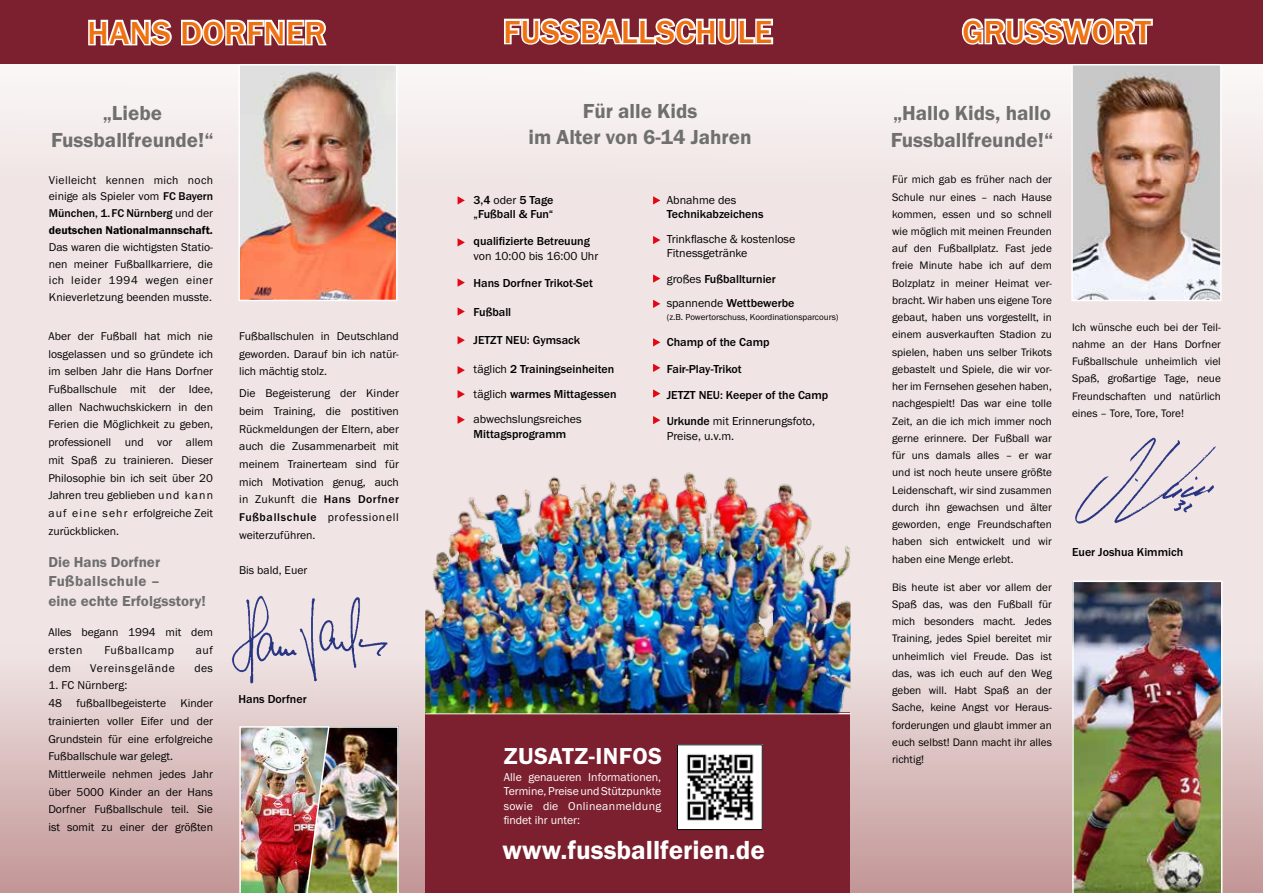
<style>
.page{position:relative;width:1263px;height:893px;background:#f0e4e4}
.page>*{position:absolute;margin:0;border:0;box-sizing:border-box;transform-origin:0 0}
.t1{font:500 33px "Franklin Gothic URW";letter-spacing:.02em;color:#ee7212}
.t2{font:27.15px "Franklin Gothic URW Dem";color:#fff}
.t3{font:24px "Franklin Gothic URW Dem";letter-spacing:.02em;color:#fff}
.t4{font:21px/27.6px "Franklin Gothic URW Dem";color:#706f6f;text-align:center}
.t5{font:15px/19.5px "Franklin Gothic URW Dem";letter-spacing:.005em;color:#706f6f}
.t6{font:500 12px/26.2px "Franklin Gothic URW";color:#000}
.t7{font:12px/14.4px "Franklin Gothic URW Boo";color:#000}
.t8{font:11.85px/14.2px "Franklin Gothic URW Boo";color:#fff;text-align:justify}
.t9{font:11.7px/17.7px "Franklin Gothic URW Boo";color:#000;text-align:justify}
.t10{font:11.7px/16.8px "Franklin Gothic URW Boo";letter-spacing:.02em;color:#000}
.t11{font:11.7px "Franklin Gothic URW Dem";color:#000}
.t12{font:500 11.7px "Franklin Gothic URW";color:#000}
.t13{font:500 11.7px "Franklin Gothic URW";letter-spacing:.06em;color:#000}
.t14{font:11.7px "Franklin Gothic URW Boo";letter-spacing:.06em;color:#000}
.t15{font:11.7px "Franklin Gothic URW Boo";letter-spacing:.05em;color:#000}
.t16{font:11.25px/17.2px "Franklin Gothic URW Boo";color:#000;text-align:justify}
.t17{font:9px "Franklin Gothic URW Boo";color:#000}
.s1{font-family:"Franklin Gothic URW";font-weight:500}
.s2{font-family:"Franklin Gothic URW Boo";font-weight:400}
</style>
<div class="page">
<div style="left:0;top:0;width:1263px;height:187px;background:#f5eeee"></div>
<div style="left:0;top:643px;width:1263px;height:250px;background:linear-gradient(to bottom,#f1e7e7,#c39696)"></div>
<div style="left:0;top:0;width:1263px;height:64px;background:#7c1f2e"></div>
<div style="left:425px;top:713px;width:425px;height:180px;background:#7c1f2e"></div>
<hr style="left:425px;top:713px;width:425px;height:1px;background:#fff">
<img style="left:216px;top:595px;width:72px;height:97px">
<img style="left:288px;top:597px;width:110px;height:95px">
<img style="left:239px;top:725px;width:160px;height:168px">
<img style="left:425px;top:472px;width:425px;height:241px">
<img style="left:241px;top:67px;width:153px;height:231px">
<div style="left:238px;top:64px;width:159px;height:237px;border:2px solid #fff"></div>
<img style="left:1074px;top:67px;width:144px;height:231px">
<div style="left:1071px;top:64px;width:150px;height:237px;border:2px solid #fff"></div>
<img style="left:1072px;top:581px;width:150px;height:312px">
<svg style="left:504px;top:18px;width:270px;height:27px"></svg>
<svg style="left:961px;top:18px;width:192px;height:27px"></svg>
<img style="left:679px;top:746px;width:82px;height:82px">
<div style="left:677px;top:744px;width:86px;height:86px;border:1px solid #000"></div>
<svg style="left:458px;top:196px;width:7px;height:9px"></svg>
<svg style="left:458px;top:238px;width:7px;height:9px"></svg>
<svg style="left:458px;top:278px;width:7px;height:9px"></svg>
<svg style="left:458px;top:307px;width:7px;height:9px"></svg>
<svg style="left:458px;top:336px;width:7px;height:8px"></svg>
<svg style="left:458px;top:366px;width:7px;height:8px"></svg>
<svg style="left:458px;top:390px;width:7px;height:8px"></svg>
<svg style="left:653px;top:196px;width:7px;height:9px"></svg>
<svg style="left:653px;top:236px;width:7px;height:8px"></svg>
<svg style="left:653px;top:274px;width:7px;height:9px"></svg>
<svg style="left:653px;top:300px;width:7px;height:8px"></svg>
<svg style="left:653px;top:338px;width:7px;height:8px"></svg>
<svg style="left:653px;top:364px;width:7px;height:8px"></svg>
<svg style="left:653px;top:389px;width:7px;height:9px"></svg>
<svg style="left:458px;top:416px;width:7px;height:8px"></svg>
<svg style="left:653px;top:416px;width:7px;height:8px"></svg>
<svg style="left:88px;top:19px;width:239px;height:27px"></svg>
<img style="left:1075px;top:437px;width:141px;height:87px">
<h1 class="t1" style="left:88px;top:12px;width:240px">HANS DORFNER</h1>
<h3 class="t4" style="left:51px;top:98px;width:164px">„Liebe<br>Fussballfreunde!“</h3>
<p class="t10" style="left:49px;top:171px;width:166px">Vielleicht kennen mich noch einige als Spieler vom <span class="s1">FC Bayern</span></p>
<p class="t12" style="left:49px;top:206px;width:166px">München, 1. FC Nürnberg <span class="s2">und der</span></p>
<p class="t11" style="left:49px;top:223px;width:165px">deutschen Nationalmannschaft.</p>
<p class="t9" style="left:49px;top:238px;width:166px;line-height:16.8px">Das waren die wichtigsten Statio&shy;nen meiner Fußballkarriere, die ich leider 1994 wegen einer Knieverletzung beenden musste.</p>
<p class="t9" style="left:48px;top:327px;width:166px">Aber der Fußball hat mich nie losgelassen und so gründete ich im selben Jahr die Hans Dorfner Fußballschule mit der Idee, allen Nachwuchskickern in den Ferien die Möglichkeit zu geben, professionell und vor allem mit Spaß zu trainieren. Dieser Philosophie bin ich seit über 20<br>Jahren treu geblieben und kann auf eine sehr erfolgreiche Zeit zurückblicken.</p>
<h3 class="t5" style="left:48px;top:552px;width:159px">Die Hans Dorfner<br>Fußballschule –<br>eine echte Erfolgsstory!</h3>
<p class="t9" style="left:48px;top:623px;width:166px">Alles begann 1994 mit dem ersten</p>
<p class="t15" style="left:104px;top:643px;width:71px">Fußballcamp</p>
<p class="t9" style="left:196px;top:641px;width:19px">auf</p>
<p class="t9" style="left:48px;top:659px;width:24px">dem</p>
<p class="t14" style="left:90px;top:661px;width:86px">Vereinsgelände</p>
<p class="t9" style="left:195px;top:659px;width:20px">des</p>
<p class="t9" style="left:48px;top:676px;width:166px;text-align:left">1. FC Nürnberg:<br>48 fußballbegeisterte Kinder trainierten voller Eifer und der<br>Grundstein für eine erfolgreiche<br>Fußballschule war gelegt.<br>Mittlerweile nehmen jedes Jahr über 5000 Kinder an der Hans<br>Dorfner Fußballschule teil. Sie ist somit zu einer der größten</p>
<p class="t9" style="left:239px;top:327px;width:161px">Fußballschulen in Deutschland geworden. Darauf bin ich natür&shy;lich mächtig stolz.</p>
<p class="t9" style="left:239px;top:384px;width:161px">Die Begeisterung der Kinder beim Training, die postitiven Rückmeldungen der Eltern, aber auch die Zusammenarbeit mit meinem Trainerteam sind für mich Motivation genug, auch in Zukunft die <span class="s1">Hans Dorfner</span></p>
<p class="t13" style="left:239px;top:510px;width:161px">Fußballschule <span class="s2">professionell</span></p>
<p class="t9" style="left:239px;top:526px;width:78px">weiterzuführen.</p>
<p class="t9" style="left:239px;top:561px;width:70px">Bis bald, Euer</p>
<p class="t6" style="left:239px;top:685px;width:70px">Hans Dorfner</p>
<h1 class="t1" style="left:503px;top:11px;width:270px">FUSSBALLSCHULE</h1>
<h1 class="t1" style="left:962px;top:11px;width:190px">GRUSSWORT</h1>
<h3 class="t4" style="left:528px;top:98px;width:225px;line-height:25.2px">Für alle Kids<br>im Alter von 6-14 Jahren</h3>
<p class="t6" style="left:474px;top:192px;width:81px;line-height:14.4px">3,4 <span class="s2">oder</span> 5 Tage „Fußball &amp; Fun“</p>
<p class="t6" style="left:474px;top:228px;width:118px">qualifizierte Betreuung</p>
<p class="t7" style="left:474px;top:248px;width:126px">von 10:00 bis 16:00 Uhr</p>
<p class="t6" style="left:474px;top:269px;width:121px">Hans Dorfner Trikot-Set</p>
<p class="t6" style="left:474px;top:298px;width:39px">Fußball</p>
<p class="t6" style="left:474px;top:327px;width:108px">JETZT NEU: Gymsack</p>
<p class="t6" style="left:474px;top:357px;width:145px;line-height:25px"><span class="s2">täglich</span> 2 Trainingseinheiten <span class="s2">täglich</span> warmes Mittagessen</p>
<p class="t7" style="left:474px;top:412px;width:110px">abwechslungsreiches</p>
<p class="t6" style="left:474px;top:420px;width:94px">Mittagsprogramm</p>
<p class="t7" style="left:667px;top:192px;width:71px">Abnahme des</p>
<p class="t6" style="left:667px;top:201px;width:98px">Technikabzeichens</p>
<p class="t7" style="left:667px;top:232px;width:130px">Trinkflasche &amp; kostenlose<br>Fitnessgetränke</p>
<p class="t6" style="left:667px;top:266px;width:129px;line-height:24.2px"><span class="s2">großes</span> Fußballturnier <span class="s2">spannende</span> Wettbewerbe</p>
<p class="t17" style="left:667px;top:312px;width:173px">(z.B. Powertorschuss, Koordinationsparcours)</p>
<p class="t6" style="left:667px;top:329px;width:163px">Champ of the Camp<br>Fair-Play-Trikot<br>JETZT NEU: Keeper of the Camp</p>
<p class="t7" style="left:667px;top:414px;width:150px"><span class="s1">Urkunde</span> mit Erinnerungsfoto,<br>Preise, u.v.m.</p>
<h3 class="t3" style="left:504px;top:741px;width:160px">ZUSATZ-INFOS</h3>
<p class="t8" style="left:504px;top:770px;width:159px">Alle genaueren Informationen, Termine, Preise und Stützpunkte sowie die Onlineanmeldung findet ihr unter:</p>
<h2 class="t2" style="left:503px;top:834px;width:264px">www.fussballferien.de</h2>
<h3 class="t4" style="left:891px;top:98px;width:164px;text-align:left">„Hallo Kids, hallo<br>Fussballfreunde!“</h3>
<p class="t16" style="left:892px;top:171px;width:161px">Für mich gab es früher nach der Schule nur eines – nach Hause kommen, essen und so schnell wie möglich mit meinen Freunden auf den Fußballplatz. Fast jede freie Minute habe ich auf dem Bolzplatz in meiner Heimat ver&shy;bracht. Wir haben uns eigene Tore gebaut, haben uns vorgestellt, in einem ausverkauften Stadion zu spielen, haben uns selber Trikots gebastelt und Spiele, die wir vor&shy;her im Fernsehen gesehen haben, nachgespielt! Das war eine tolle Zeit, an die ich mich immer noch gerne erinnere. Der Fußball war für uns damals alles – er war und ist noch heute unsere größte Leidenschaft, wir sind zusammen durch ihn gewachsen und älter geworden, enge Freundschaften haben sich entwickelt und wir haben eine Menge erlebt.</p>
<p class="t16" style="left:892px;top:578px;width:161px">Bis heute ist aber vor allem der Spaß das, was den Fußball für mich besonders macht. Jedes Training, jedes Spiel bereitet mir unheimlich viel Freude. Das ist das, was ich euch auf den Weg geben will. Habt Spaß an der Sache, keine Angst vor Heraus&shy;forderungen und glaubt immer an euch selbst! Dann macht ihr alles richtig!</p>
<p class="t16" style="left:1072px;top:318px;width:150px">Ich wünsche euch bei der Teil&shy;nahme an der Hans Dorfner Fußballschule unheimlich viel Spaß, großartige Tage, neue Freundschaften und natürlich eines – Tore, Tore, Tore!</p>
<p class="t6" style="left:1072px;top:539px;width:113px">Euer Joshua Kimmich</p>
</div>
